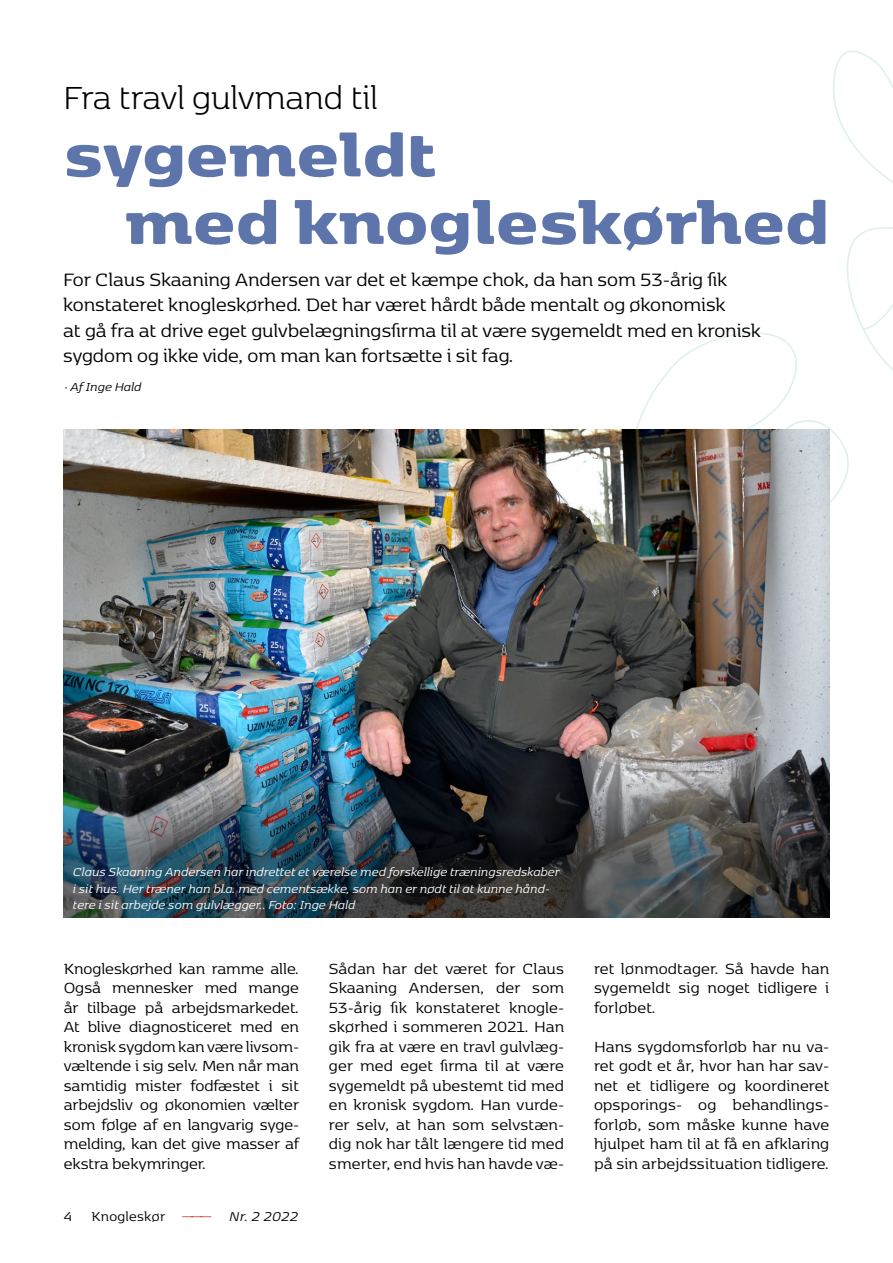
<style>
.page{position:relative;width:893px;height:1263px;background:#fff}
.page>*{position:absolute;margin:0;border:0;box-sizing:border-box;transform-origin:0 0}
.t1{font:900 69px/67.5px "Kobenhavn";color:#5d75aa}
.t2{font:300 37.5px "Kobenhavn";color:#000}
.t3{font:21px/25.5px "Kobenhavn";color:#000}
.t4{font:17.25px/19.5px "Kobenhavn";letter-spacing:.01em;color:#000;text-align:justify}
.t5{font:15px "Kobenhavn";letter-spacing:.02em;color:#000}
.t6{font:italic 13.5px/16.5px "Kobenhavn";color:#fff}
.t7{font:italic 13.5px "Kobenhavn";letter-spacing:-.005em;color:#000}
.s1{color:#5e75a9}
.s2{font-family:"Neo Sans Std";font-weight:300;color:#b2110e}
.s3{font-style:italic}
</style>
<div class="page">
<svg style="left:636px;top:50px;width:257px;height:454px"></svg>
<img style="left:63px;top:429px;width:767px;height:489px">
<h2 class="t2" style="left:63px;top:84px;width:316px">Fra travl gulvmand til</h2>
<h1 class="t1" style="left:125px;top:123px;width:706px;text-indent:-62px">sygemeldt<br><span class="s1">med</span> knogleskørhed</h1>
<p class="t3" style="left:63px;top:267px;width:699px">For Claus Skaaning Andersen var det et kæmpe chok, da han som 53-årig fik konstateret knogleskørhed. Det har været hårdt både mentalt og økonomisk<br>at gå fra at drive eget gulvbelægningsfirma til at være sygemeldt med en kronisk sygdom og ikke vide, om man kan fortsætte i sit fag.</p>
<p class="t7" style="left:64px;top:382px;width:79px">· Af Inge Hald</p>
<p class="t6" style="left:72px;top:864px;width:488px">Claus Skaaning Andersen har indrettet et værelse med forskellige træningsredskaber i sit hus. Her træner han bl.a. med cementsække, som han er nødt til at kunne hånd&shy;tere i sit arbejde som gulvlægger.. Foto: Inge Hald</p>
<p class="t4" style="left:64px;top:960px;width:237px">Knogleskørhed kan ramme alle.<br>Også mennesker med mange år tilbage på arbejdsmarkedet.<br>At blive diagnosticeret med en kronisk sygdom kan være livsom&shy;væltende i sig selv. Men når man samtidig mister fod fæstet i sit arbejdsliv og økono mien vælter som følge af en langvarig syge&shy;melding, kan det give masser af ekstra bekymringer.</p>
<p class="t4" style="left:329px;top:960px;width:237px">Sådan har det været for Claus Skaaning Andersen, der som 53-årig fik konstateret knogle&shy;skørhed i sommeren 2021. Han gik fra at være en travl gulvlæg&shy;ger med eget firma til at være sygemeldt på ubestemt tid med en kronisk sygdom. Han vurde&shy;rer selv, at han som selvstæn&shy;dig nok har tålt længere tid med smerter, end hvis han havde væ-</p>
<p class="t4" style="left:594px;top:960px;width:237px">ret lønmodtager. Så havde han sygemeldt sig noget tidligere i forløbet.</p>
<p class="t4" style="left:594px;top:1038px;width:237px">Hans sygdomsforløb har nu va&shy;ret godt et år, hvor han har sav&shy;net et tidligere og koordineret opsporings- og behandlings&shy;forløb, som måske kunne have hjulpet ham til at få en afklaring på sin arbejdssituation tidligere.</p>
<p class="t5" style="left:64px;top:1211px;width:10px">4</p>
<p class="t5" style="left:91px;top:1212px;width:208px">Knogleskør <span class="s2">———</span> <span class="s3">Nr. 2 2022</span></p>
</div>
